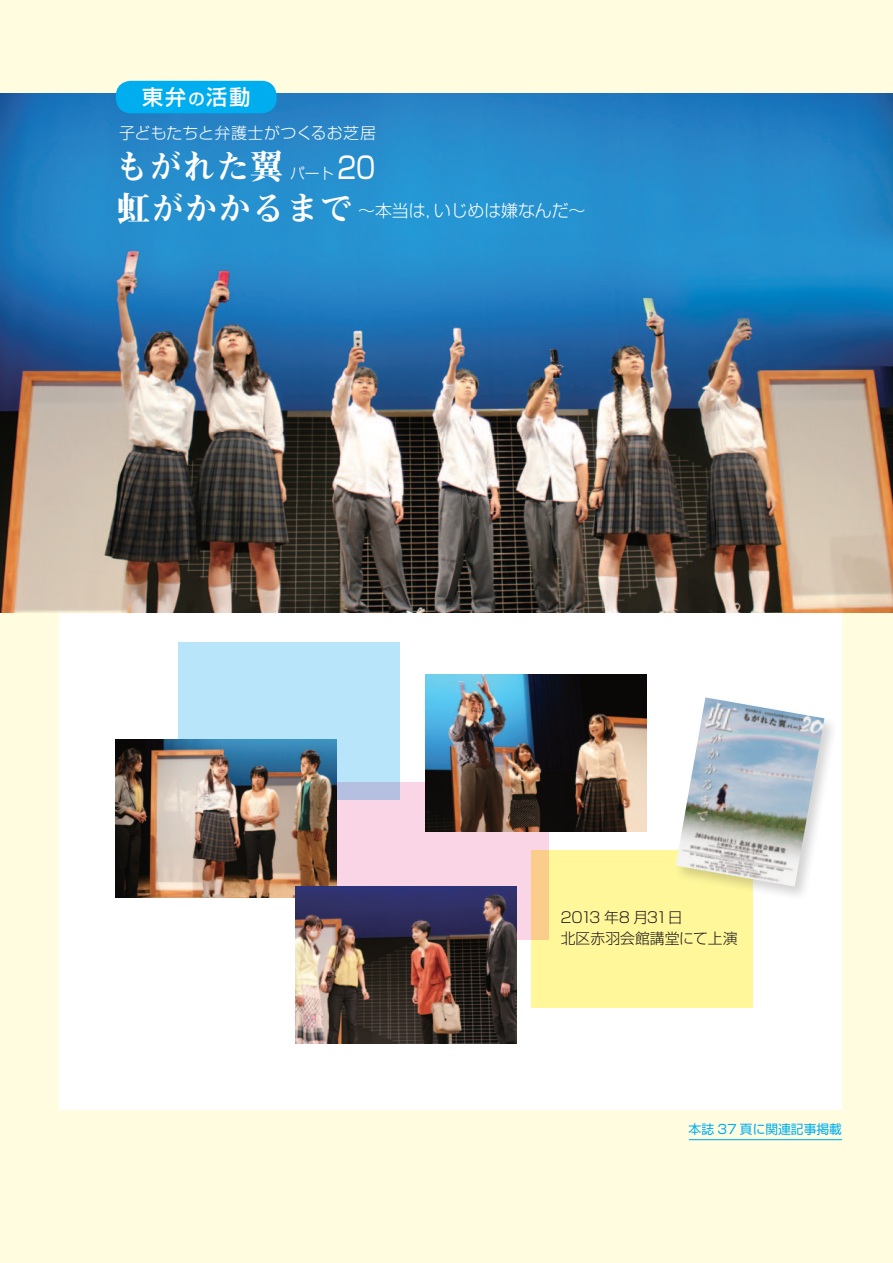
<style>
.page{position:relative;width:893px;height:1263px;background:#fffce0}
.page>*{position:absolute;margin:0;border:0;box-sizing:border-box;transform-origin:0 0}
.t1{font:34.05px "Midashi Min Pro MA31";letter-spacing:-.01em;color:#fff}
.t2{font:500 21px "Shin Go Pro";color:#fff}
.t3{font:300 16.95px "Shin Go Pro";letter-spacing:-.01em;color:#fff}
.t4{font:300 15.9px "Shin Go Pro";letter-spacing:.01em;color:#fff}
.t5{font:300 14.85px/21.3px "Shin Go Pro";letter-spacing:-.02em;color:#231f20}
.t6{font:300 14.85px "Shin Go Pro";color:#fff}
.t7{font:12.75px "Shin Go Pro";color:#00aeef}
.s1{font-size:16.2px}
.s2{font-weight:400;font-size:29.7px}
.s3{font-family:"Midashi Min Pro MA31";font-weight:400;font-size:34.05px}
</style>
<div class="page">
<div style="left:60px;top:115px;width:782px;height:995px;background:#fff"></div>
<img style="left:0;top:94px;width:893px;height:518px">
<div style="left:116px;top:81px;width:161px;height:32px;background:#00aeef;border-radius:15px"></div>
<div style="left:531px;top:850px;width:222px;height:158px;background:#fff79a"></div>
<div style="left:179px;top:642px;width:221px;height:157px;background:#b9e5fa"></div>
<svg style="left:337px;top:782px;width:212px;height:158px;background:#f2d0db"></svg>
<img style="left:116px;top:740px;width:221px;height:157px">
<hr style="left:689px;top:1139px;width:153px;height:1px;background:#00aeef">
<img style="left:425px;top:674px;width:221px;height:157px">
<div style="left:672px;top:694px;width:165px;height:206px;background:#231f20;opacity:.2"></div>
<img style="left:676px;top:697px;width:148px;height:189px">
<img style="left:296px;top:887px;width:221px;height:157px">
<h2 class="t2" style="left:142px;top:80px;width:110px">東弁<span class="s1">の</span>活動</h2>
<p class="t4" style="left:119px;top:120px;width:259px">子どもたちと弁護士がつくるお芝居</p>
<h1 class="t1" style="left:115px;top:140px;width:170px">もがれた翼</h1>
<p class="t6" style="left:290px;top:161px;width:87px">パート <span class="s2">20</span></p>
<p class="t3" style="left:117px;top:197px;width:470px"><span class="s3">虹がかかるまで</span> ～本当は，いじめは嫌なんだ～</p>
<p class="t5" style="left:561px;top:905px;width:178px">2013 年8 月31日<br>北区赤羽会館講堂にて上演</p>
<p class="t7" style="left:689px;top:1118px;width:155px">本誌 37 頁に関連記事掲載</p>
</div>
